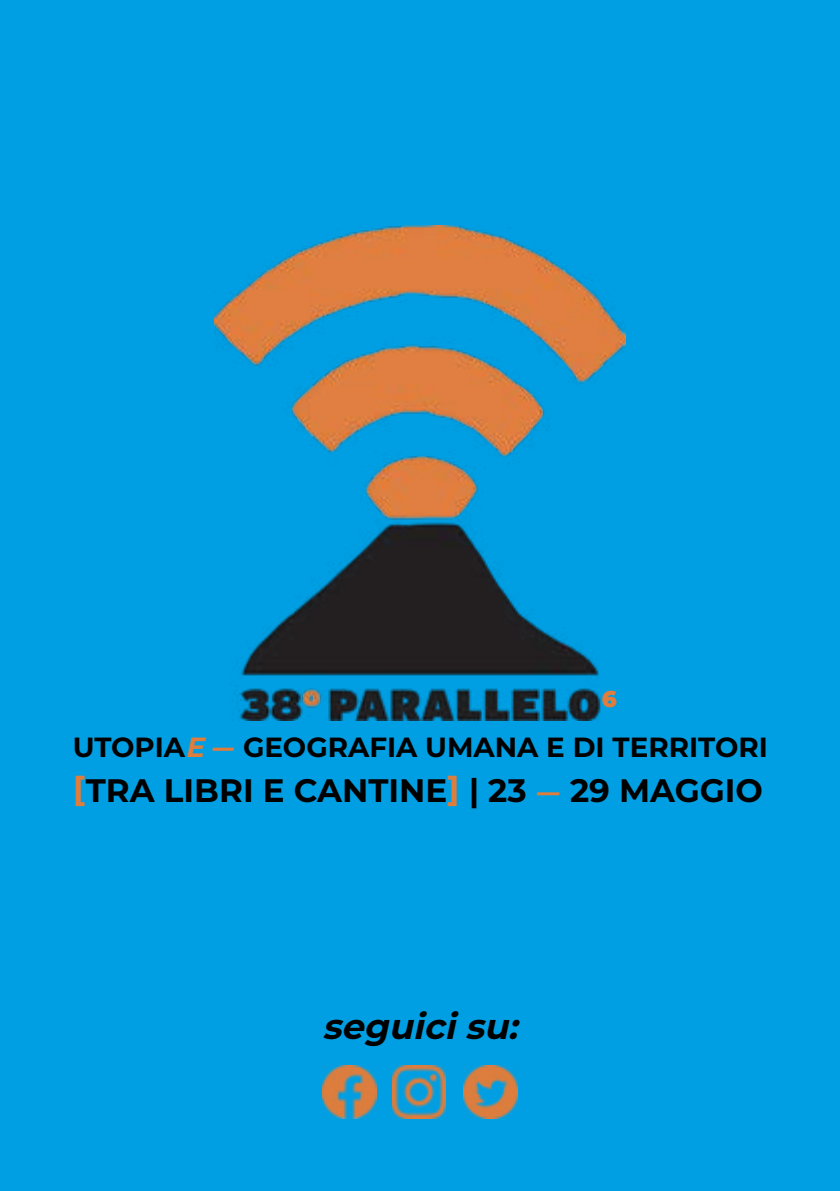
<style>
.page{position:relative;width:840px;height:1191px;background:#fff}
.page>*{position:absolute;margin:0;border:0;box-sizing:border-box;transform-origin:0 0}
.t1{font:italic 700 35.4px "Montserrat";color:#000}
.t2{font:700 32.4px "Montserrat";color:#000}
.t3{font:700 27.6px "Montserrat";color:#000}
.t4{font:900 22.8px "Montserrat";color:#df7d3c}
.s1{font-style:italic;color:#df7d3c}
.s2{font-family:"Source Sans Pro";font-weight:900;font-style:italic;font-size:30.6px;color:#df7d3c}
.s3{color:#df7d3c}
.s4{font-family:"Source Sans Pro";font-style:italic;color:#df7d3c}
</style>
<div class="page">
<div style="left:0;top:0;width:839px;height:1191px;background:#009fe3"></div>
<img style="left:215px;top:225px;width:409px;height:495px">
<img style="left:322px;top:1065px;width:54px;height:54px">
<img style="left:392px;top:1065px;width:53px;height:54px">
<img style="left:463px;top:1065px;width:54px;height:54px">
<p class="t4" style="left:601px;top:681px;width:17px">6</p>
<p class="t3" style="left:73px;top:727px;width:696px">UTOPIA<span class="s1">e</span><span class="s2">―</span> GEOGRAFIA UMANA E DI TERRITORI</p>
<p class="t2" style="left:73px;top:767px;width:691px"><span class="s3">[</span>TRA LIBRI E CANTINE<span class="s3">]</span> | 23 <span class="s4">―</span> 29 MAGGIO</p>
<p class="t1" style="left:322px;top:1001px;width:206px">seguicisu:</p>
</div>
